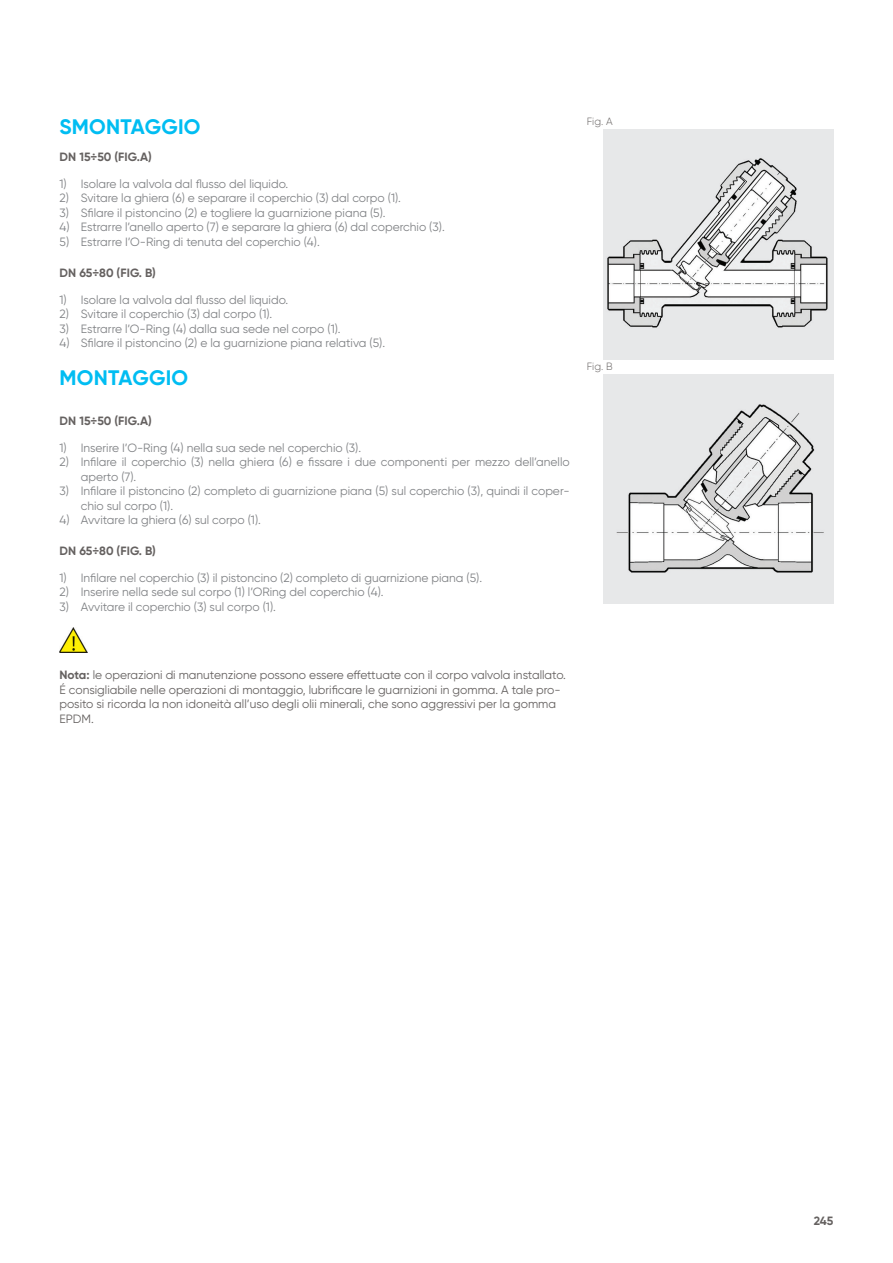
<style>
.page{position:relative;width:893px;height:1263px;background:#fff}
.page>*{position:absolute;margin:0;border:0;box-sizing:border-box;transform-origin:0 0}
.t1{font:700 21px "Gilroy";letter-spacing:.01em;color:#01bdf2}
.t2{font:12px/14.4px "Gilroy";color:#808285}
.t3{font:12px/14.4px "Gilroy";color:#656160}
.t4{font:700 12px "Gilroy";letter-spacing:.01em;color:#656160}
.t5{font:300 10.5px "Gilroy";color:#656160}
.s1{font-weight:700}
</style>
<div class="page">
<img style="left:60px;top:628px;width:28px;height:24px">
<img style="left:604px;top:130px;width:229px;height:229px">
<img style="left:604px;top:374px;width:229px;height:230px">
<h1 class="t1" style="left:60px;top:113px;width:142px">SMONTAGGIO</h1>
<p class="t4" style="left:60px;top:149px;width:94px">DN 15÷50 (FIG.A)</p>
<p class="t2" style="left:60px;top:177px;width:230px">1) Isolare la valvola dal flusso del liquido.</p>
<p class="t2" style="left:60px;top:191px;width:343px">2) Svitare la ghiera (6) e separare il coperchio (3) dal corpo (1).</p>
<p class="t2" style="left:60px;top:205px;width:328px">3) Sfilare il pistoncino (2) e togliere la guarnizione piana (5).</p>
<p class="t2" style="left:60px;top:220px;width:387px">4) Estrarre l’anello aperto (7) e separare la ghiera (6) dal coperchio (3).</p>
<p class="t2" style="left:60px;top:234px;width:262px">5) Estrarre I’O-Ring di tenuta del coperchio (4).</p>
<p class="t4" style="left:60px;top:265px;width:98px">DN 65÷80 (FIG. B)</p>
<p class="t2" style="left:60px;top:292px;width:230px">1) Isolare la valvola dal flusso del liquido.</p>
<p class="t2" style="left:60px;top:307px;width:214px">2) Svitare il coperchio (3) dal corpo (1).</p>
<p class="t2" style="left:60px;top:321px;width:283px">3) Estrarre l’O-Ring (4) dalla sua sede nel corpo (1).</p>
<p class="t2" style="left:60px;top:335px;width:327px">4) Sfilare il pistoncino (2) e la guarnizione piana relativa (5).</p>
<h1 class="t1" style="left:60px;top:364px;width:130px">MONTAGGIO</h1>
<p class="t4" style="left:60px;top:413px;width:94px">DN 15÷50 (FIG.A)</p>
<p class="t2" style="left:60px;top:440px;width:303px">1) Inserire I’O-Ring (4) nella sua sede nel coperchio (3).</p>
<p class="t2" style="left:81px;top:455px;width:490px;text-indent:-21px">2) Infilare il coperchio (3) nella ghiera (6) e fissare i due componenti per mezzo dell’anello aperto (7).</p>
<p class="t2" style="left:81px;top:484px;width:490px;text-indent:-21px">3) Infilare il pistoncino (2) completo di guarnizione piana (5) sul coperchio (3), quindi il coper&shy;chio sul corpo (1).</p>
<p class="t2" style="left:60px;top:512px;width:203px">4) Avvitare la ghiera (6) sul corpo (1).</p>
<p class="t4" style="left:60px;top:543px;width:98px">DN 65÷80 (FIG. B)</p>
<p class="t2" style="left:60px;top:570px;width:424px">1) Infilare nel coperchio (3) il pistoncino (2) completo di guarnizione piana (5).</p>
<p class="t2" style="left:60px;top:585px;width:326px">2) Inserire nella sede sul corpo (1) l’ORing del coperchio (4).</p>
<p class="t2" style="left:60px;top:599px;width:218px">3) Avvitare il coperchio (3) sul corpo (1).</p>
<p class="t5" style="left:587px;top:115px;width:27px">Fig. A</p>
<p class="t5" style="left:587px;top:360px;width:27px">Fig. B</p>
<p class="t3" style="left:60px;top:668px;width:508px"><span class="s1">Nota:</span> le operazioni di manutenzione possono essere effettuate con il corpo valvola installato.<br>É consigliabile nelle operazioni di montaggio, lubrificare le guarnizioni in gomma. A tale pro&shy;posito si ricorda la non idoneità all’uso degli olii minerali, che sono aggressivi per la gomma EPDM.</p>
<p class="t4" style="left:814px;top:1213px;width:21px">245</p>
</div>
